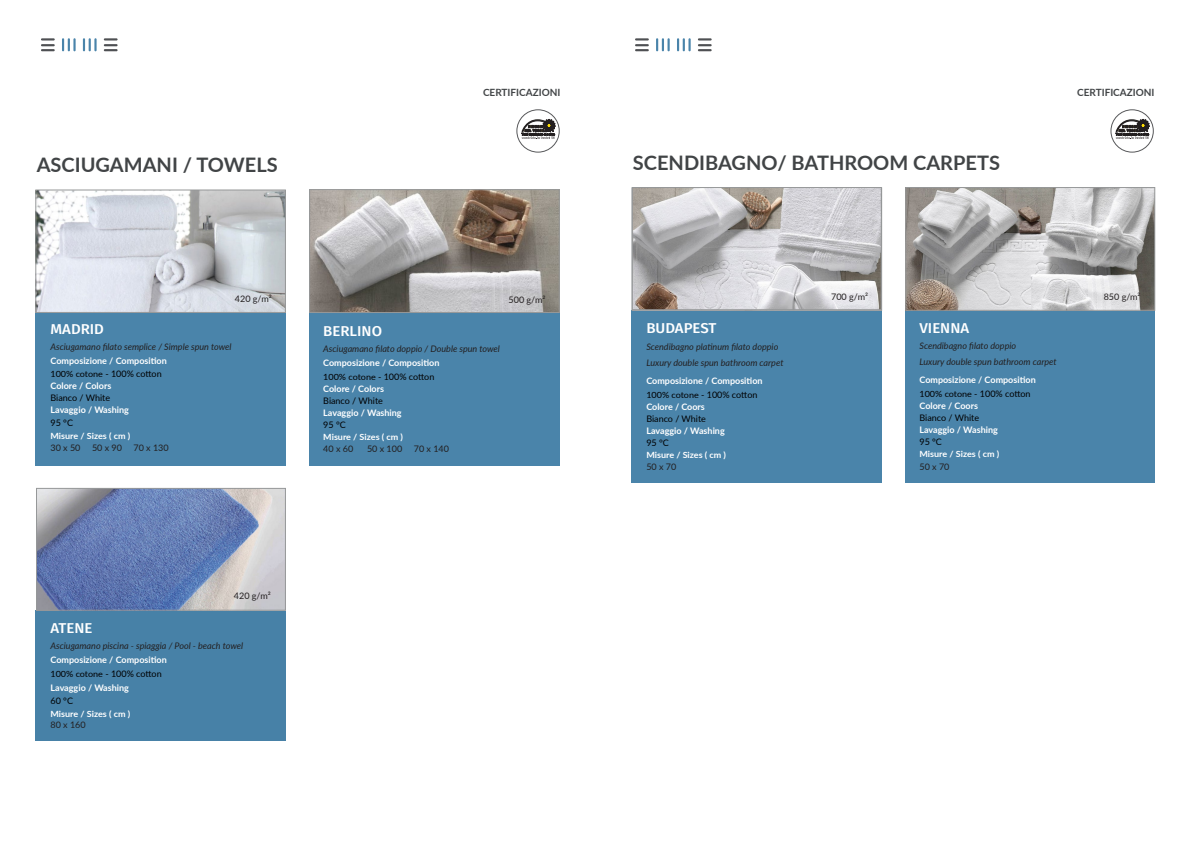
<style>
.page{position:relative;width:1191px;height:842px;background:#fff}
.page>*{position:absolute;margin:0;border:0;box-sizing:border-box;transform-origin:0 0}
.t1{font:700 20px "Lato";color:#414446}
.t2{font:500 14.2px "Fira Sans";color:#fff;scale:1.05 1}
.t3{font:700 10px "Lato";color:#414446}
.t4{font:700 9px "Lato";color:#fff}
.t5{font:italic 9px "Lato";color:#231f20}
.t6{font:9px "Lato";color:#231f20}
.t7{font:9px "Lato";color:#000001}
.t8{font:800 9px "Lato";color:#231f20}
.t9{font:8.6px "Lato";color:#000001;scale:1.05 1}
.t10{font:700 8.6px "Lato";color:#fff;scale:1.05 1}
.t11{font:800 5.2px "Lato";color:#231f20}
.s1{font-size:9px}
</style>
<div class="page">
<div style="left:35px;top:312px;width:251px;height:154px;background:#4a84aa"></div>
<div style="left:35px;top:611px;width:251px;height:130px;background:#4781a7"></div>
<div style="left:309px;top:313px;width:251px;height:153px;background:#4a84aa"></div>
<img style="left:311px;top:191px;width:247px;height:120px">
<div style="left:309px;top:189px;width:251px;height:124px;border:1px solid #969899"></div>
<img style="left:37px;top:191px;width:247px;height:120px">
<div style="left:35px;top:189px;width:251px;height:124px;border:1px solid #969899"></div>
<img style="left:38px;top:490px;width:246px;height:119px">
<div style="left:36px;top:488px;width:250px;height:123px;border:1px solid #969899"></div>
<div style="left:516px;top:110px;width:43px;height:42px;border:1px solid #57585a;border-radius:50%"></div>
<svg style="left:521px;top:119px;width:34px;height:20px"></svg>
<svg style="left:62px;top:38px;width:14px;height:13px"></svg>
<svg style="left:104px;top:44px;width:14px;height:7px"></svg>
<hr style="left:104px;top:38px;width:14px;height:3px;background:#4e5053">
<svg style="left:41px;top:44px;width:14px;height:7px"></svg>
<hr style="left:41px;top:38px;width:14px;height:3px;background:#4e5053">
<svg style="left:83px;top:38px;width:14px;height:13px"></svg>
<div style="left:631px;top:310px;width:251px;height:173px;background:#4a84aa"></div>
<div style="left:905px;top:311px;width:250px;height:172px;background:#4a84aa"></div>
<img style="left:907px;top:189px;width:246px;height:120px">
<div style="left:905px;top:187px;width:250px;height:124px;border:1px solid #969899"></div>
<img style="left:634px;top:189px;width:245px;height:119px">
<div style="left:632px;top:187px;width:249px;height:123px;border:1px solid #969899"></div>
<div style="left:1110px;top:110px;width:43px;height:42px;border:1px solid #57585a;border-radius:50%"></div>
<svg style="left:1115px;top:119px;width:34px;height:20px"></svg>
<svg style="left:656px;top:38px;width:13px;height:13px"></svg>
<svg style="left:698px;top:38px;width:13px;height:13px"></svg>
<svg style="left:635px;top:44px;width:14px;height:7px"></svg>
<hr style="left:635px;top:38px;width:14px;height:3px;background:#4e5053">
<svg style="left:677px;top:38px;width:13px;height:13px"></svg>
<p class="t1" style="left:37px;top:150px;width:242px">ASCIUGAMANI / TOWELS</p>
<p class="t3" style="left:483px;top:85px;width:79px">CERTIFICAZIONI</p>
<p class="t6" style="left:226px;top:288px;width:38px">380 g/m²</p>
<p class="t8" style="left:234px;top:291px;width:43px">700 g / m<sup>2</sup></p>
<p class="t8" style="left:230px;top:291px;width:43px">150 g / <sup>2</sup></p>
<p class="t6" style="left:235px;top:292px;width:38px">420 g/m²</p>
<p class="t6" style="left:508px;top:293px;width:38px">500 g/m²</p>
<p class="t6" style="left:507px;top:299px;width:38px">380 g/m²</p>
<p class="t8" style="left:506px;top:299px;width:43px">145 g m<sup>2</sup></p>
<p class="t2" style="left:51px;top:318px;width:52px">MADRID</p>
<p class="t5" style="left:51px;top:340px;width:182px">Asciugamano filato semplice / Simple spun towel</p>
<p class="t4" style="left:51px;top:354px;width:118px">Composizione / Composition</p>
<p class="t9" style="left:51px;top:368px;width:107px">100% cotone - <span class="s1">100% cotton</span></p>
<p class="t4" style="left:51px;top:379px;width:62px">Colore / Colors</p>
<p class="t7" style="left:51px;top:391px;width:61px">Bianco / White</p>
<p class="t4" style="left:51px;top:403px;width:80px">Lavaggio / Washing</p>
<p class="t7" style="left:51px;top:416px;width:24px">95 °C</p>
<p class="t10" style="left:51px;top:429px;width:77px">Misure / Sizes ( cm )</p>
<p class="t6" style="left:51px;top:441px;width:31px">30 x 50</p>
<p class="t6" style="left:92px;top:441px;width:31px">50 x 90</p>
<p class="t6" style="left:134px;top:441px;width:37px">70 x 130</p>
<p class="t2" style="left:323px;top:319px;width:57px">BERLINO</p>
<p class="t5" style="left:323px;top:342px;width:178px">Asciugamano filato doppio / Double spun towel</p>
<p class="t4" style="left:323px;top:356px;width:118px">Composizione / Composition</p>
<p class="t9" style="left:323px;top:370px;width:107px">100% cotone - <span class="s1">100% cotton</span></p>
<p class="t4" style="left:323px;top:382px;width:62px">Colore / Colors</p>
<p class="t7" style="left:323px;top:394px;width:61px">Bianco / White</p>
<p class="t4" style="left:323px;top:406px;width:80px">Lavaggio / Washing</p>
<p class="t7" style="left:323px;top:418px;width:24px">95 °C</p>
<p class="t10" style="left:323px;top:430px;width:77px">Misure / Sizes ( cm )</p>
<p class="t6" style="left:323px;top:443px;width:31px">40 x 60</p>
<p class="t6" style="left:367px;top:443px;width:37px">50 x 100</p>
<p class="t6" style="left:414px;top:443px;width:37px">70 x 140</p>
<p class="t6" style="left:234px;top:589px;width:38px">420 g/m²</p>
<p class="t2" style="left:51px;top:616px;width:41px">ATENE</p>
<p class="t5" style="left:51px;top:639px;width:194px">Asciugamano piscina - spiaggia / Pool - beach towel</p>
<p class="t4" style="left:51px;top:653px;width:118px">Composizione / Composition</p>
<p class="t9" style="left:51px;top:667px;width:107px">100% cotone - <span class="s1">100% cotton</span></p>
<p class="t4" style="left:51px;top:681px;width:80px">Lavaggio / Washing</p>
<p class="t7" style="left:51px;top:694px;width:24px">60 °C</p>
<p class="t10" style="left:51px;top:708px;width:77px">Misure / Sizes ( cm )</p>
<p class="t6" style="left:51px;top:718px;width:37px">80 x 160</p>
<p class="t1" style="left:633px;top:148px;width:368px">SCENDIBAGNO/ BATHROOM CARPETS</p>
<p class="t3" style="left:1077px;top:85px;width:79px">CERTIFICAZIONI</p>
<p class="t2" style="left:646px;top:316px;width:68px">BUDAPEST</p>
<p class="t5" style="left:646px;top:340px;width:133px">Scendibagno platinum filato doppio</p>
<p class="t5" style="left:646px;top:356px;width:139px">Luxury double spun bathroom carpet</p>
<p class="t4" style="left:646px;top:374px;width:118px">Composizione / Composition</p>
<p class="t9" style="left:646px;top:388px;width:107px">100% cotone - <span class="s1">100% cotton</span></p>
<p class="t4" style="left:646px;top:400px;width:60px">Colore / Coors</p>
<p class="t7" style="left:646px;top:412px;width:61px">Bianco / White</p>
<p class="t4" style="left:646px;top:424px;width:80px">Lavaggio / Washing</p>
<p class="t7" style="left:646px;top:436px;width:24px">95 °C</p>
<p class="t10" style="left:646px;top:448px;width:77px">Misure / Sizes ( cm )</p>
<p class="t6" style="left:646px;top:461px;width:31px">50 x 70</p>
<p class="t6" style="left:822px;top:286px;width:38px">380 g/m²</p>
<p class="t6" style="left:831px;top:288px;width:38px">700 g/m²</p>
<p class="t8" style="left:848px;top:289px;width:22px">g / m</p>
<p class="t11" style="left:864px;top:290px;width:5px">2</p>
<p class="t6" style="left:1103px;top:290px;width:38px">850 g/m²</p>
<p class="t8" style="left:826px;top:289px;width:40px">150 g / m</p>
<p class="t2" style="left:919px;top:317px;width:49px">VIENNA</p>
<p class="t5" style="left:919px;top:340px;width:98px">Scendibagno filato doppio</p>
<p class="t5" style="left:919px;top:356px;width:139px">Luxury double spun bathroom carpet</p>
<p class="t4" style="left:919px;top:373px;width:118px">Composizione / Composition</p>
<p class="t9" style="left:919px;top:388px;width:107px">100% cotone - <span class="s1">100% cotton</span></p>
<p class="t4" style="left:919px;top:399px;width:60px">Colore / Coors</p>
<p class="t7" style="left:919px;top:412px;width:61px">Bianco / White</p>
<p class="t4" style="left:919px;top:423px;width:80px">Lavaggio / Washing</p>
<p class="t7" style="left:919px;top:436px;width:24px">95 °C</p>
<p class="t10" style="left:919px;top:448px;width:77px">Misure / Sizes ( cm )</p>
<p class="t6" style="left:919px;top:460px;width:31px">50 x 70</p>
</div>
